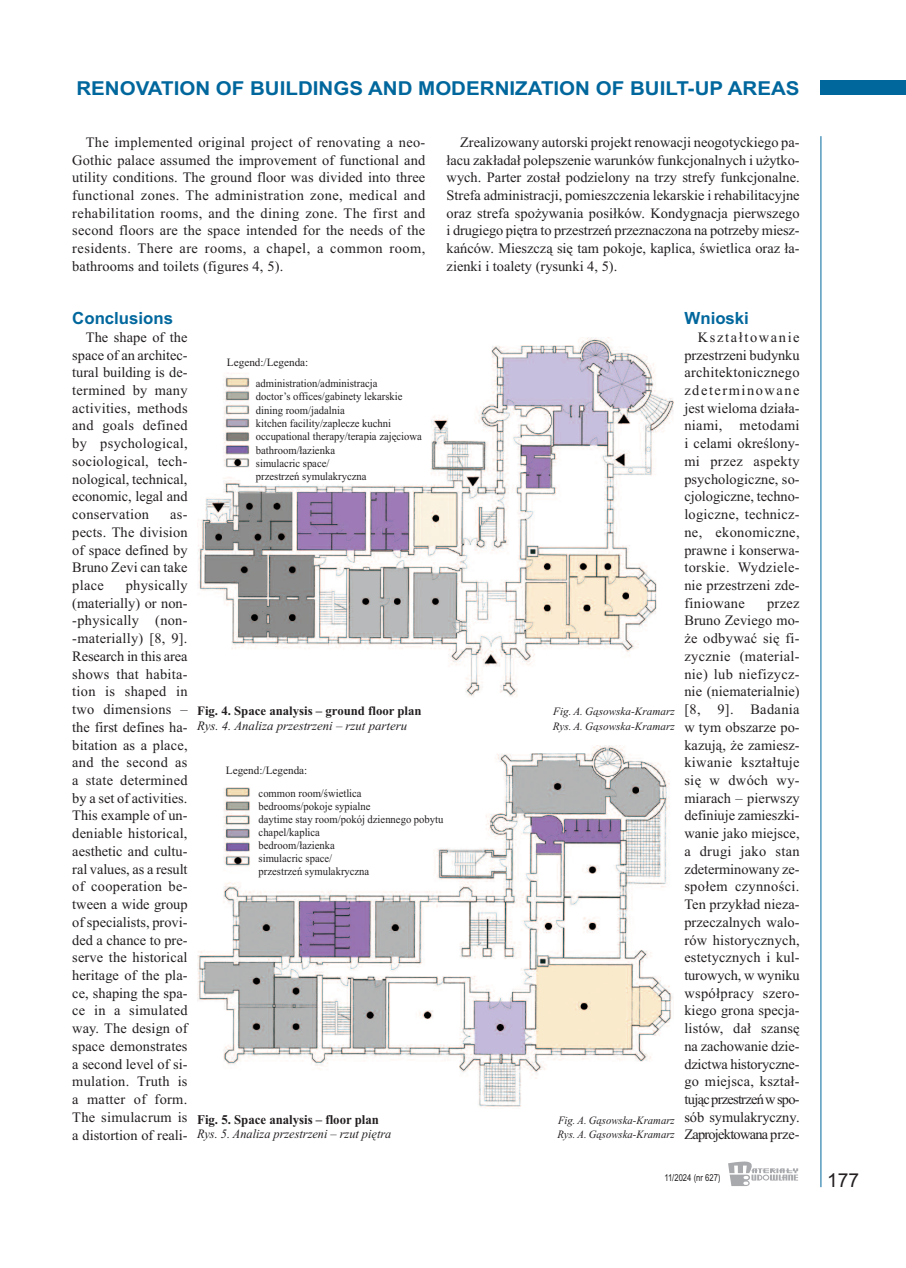
<style>
.page{position:relative;width:906px;height:1268px;background:#fff}
.page>*{position:absolute;margin:0;border:0;box-sizing:border-box;transform-origin:0 0}
.t1{font:700 19.2px "Arial";color:#00679d;scale:1.07 1}
.t2{font:19.2px "Arial";color:#231f20}
.t3{font:700 16.8px "Arial";color:#00679d}
.t4{font:14.4px/17.7px "Times New Roman";color:#231f20;text-align:justify}
.t5{font:700 13.35px "Times New Roman";color:#231f20;scale:.96 1}
.t6{font:italic 12.75px "Times New Roman";color:#231f20}
.t7{font:italic 12.75px "Times New Roman";color:#231f20;scale:.96 1}
.t8{font:700 12.75px "Times New Roman";color:#231f20}
.t9{font:11.25px/13.4px "Times New Roman";color:#231f20;scale:.95 1}
.t10{font:italic 11.25px "Times New Roman";color:#231f20;scale:.96 1}
.t11{font:italic 11.25px "Times New Roman";color:#231f20}
.t12{font:11.25px "Times New Roman";color:#231f20}
.t13{font:9.6px "Arial";color:#231f20;scale:.8 1}
</style>
<div class="page">
<div style="left:821px;top:81px;width:85px;height:14px;background:#00679d"></div>
<hr style="left:820px;top:136px;width:1px;height:1050px;background:#00679d">
<svg style="left:728px;top:1161px;width:70px;height:24px"></svg>
<img style="left:197px;top:745px;width:476px;height:362px">
<img style="left:197px;top:337px;width:477px;height:360px">
<div style="left:227px;top:358px;width:140px;height:13px;background:#fff"></div>
<div style="left:226px;top:766px;width:181px;height:13px;background:#fff"></div>
<h1 class="t1" style="left:76px;top:77px;width:677px">RENOVATION OF BUILDINGS AND MODERNIZATION OF BUILT-UP AREAS</h1>
<p class="t4" style="left:72px;top:133px;width:354px;text-indent:14px">The implemented original project of renovating a neo-Gothic palace assumed the improvement of functional and utility conditions. The ground floor was divided into three functional zones. The administration zone, medical and rehabilitation rooms, and the dining zone. The first and second floors are the space intended for the needs of the residents. There are rooms, a chapel, a common room, bathrooms and toilets (figures 4, 5).</p>
<p class="t3" style="left:72px;top:308px;width:102px">Conclusions</p>
<p class="t4" style="left:72px;top:328px;width:117px;text-indent:13px">The shape of the space of an architec&shy;tural building is de&shy;termined by many activities, methods and goals defined by psychological, sociological, tech&shy;nological, technical, economic, legal and conservation</p>
<p class="t4" style="left:446px;top:133px;width:354px;text-indent:13px">Zrealizowany autorski projekt renowacji neogotyckiego pa&shy;łacu zakładał polepszenie warunków funkcjonalnych i użytko&shy;wych. Parter został podzielony na trzy strefy funkcjonalne.<br>Strefa administracji, pomieszczenia lekarskie i rehabilitacyjne oraz strefa spożywania posiłków. Kondygnacja pierwszego i drugiego piętra to przestrzeń przeznaczona na potrzeby miesz&shy;kańców. Mieszczą się tam pokoje, kaplica, świetlica oraz ła&shy;zienki i toalety (rysunki 4, 5).</p>
<p class="t3" style="left:684px;top:308px;width:66px">Wnioski</p>
<p class="t4" style="left:684px;top:328px;width:117px;text-indent:13px">Kształtowanie przestrzeni budynku architektonicznego zdeterminowane jest wieloma działa&shy;niami, metodami i celami określony&shy;mi przez aspekty psychologiczne, so&shy;cjologiczne, techno&shy;logiczne, technicz&shy;ne, ekonomiczne, prawne i konserwa&shy;torskie. Wydziele&shy;nie przestrzeni zde&shy;finiowane</p>
<p class="t12" style="left:227px;top:355px;width:83px">Legend:/Legenda:</p>
<p class="t9" style="left:256px;top:376px;width:176px">administration/administracja<br>doctor’s offices/gabinety lekarskie dining room/jadalnia<br>kitchen facility/zaplecze kuchni occupational therapy/terapia zajęciowa bathroom/łazienka<br>simulacric space/<br>przestrzeń symulakryczna</p>
<p class="t4" style="left:72px;top:505px;width:117px;text-indent:98px">as&shy;pects. The division of space defined by Bruno Zevi can take place</p>
<p class="t4" style="left:72px;top:576px;width:117px;text-indent:54px">physically (materially) or non--physically (non--materially) [8, 9].<br>Research in this area shows that habita&shy;tion is shaped in two dimensions – the first defines ha&shy;bitation as a place, and the second as a state determined by a set of activities.<br>This example of un&shy;deniable historical, aesthetic and cultu&shy;ral values, as a result of cooperation be&shy;tween a wide group of specialists, provi&shy;ded a chance to pre&shy;serve the historical heritage of the pla&shy;ce, shaping the spa&shy;ce in a simulated way. The design of space demonstrates a second level of si&shy;mulation. Truth is a matter of form.<br>The simulacrum is a distortion of reali-</p>
<p class="t4" style="left:684px;top:593px;width:117px;text-indent:83px">przez Bruno Zeviego mo&shy;że odbywać się fi&shy;zycznie (material&shy;nie) lub niefizycz&shy;nie (niematerialnie) [8, 9]. Badania w tym obszarze po&shy;kazują, że zamiesz&shy;kiwanie kształtuje się w dwóch wy&shy;miarach – pierwszy definiuje zamieszki&shy;wanie jako miejsce, a drugi jako stan zdeterminowany ze&shy;społem czynności.<br>Ten przykład nieza&shy;przeczalnych walo&shy;rów historycznych, estetycznych i kul&shy;turowych, w wyniku współpracy szero&shy;kiego grona specja&shy;listów, dał szansę na zachowanie dzie&shy;dzictwa historyczne&shy;go miejsca, kształ&shy;tującprzestrzeńwspo&shy;sób symulakryczny.<br>Zaprojektowana prze-</p>
<p class="t8" style="left:197px;top:703px;width:226px">Fig. 4. Space analysis – ground floor plan</p>
<p class="t11" style="left:553px;top:704px;width:123px">Fig. A. Gąsowska-Kramarz</p>
<p class="t6" style="left:197px;top:717px;width:211px">Rys. 4. Analiza przestrzeni – rzut parteru</p>
<p class="t11" style="left:553px;top:719px;width:123px">Rys. A. Gąsowska-Kramarz</p>
<p class="t12" style="left:226px;top:763px;width:83px">Legend:/Legenda:</p>
<p class="t9" style="left:259px;top:786px;width:196px;line-height:12.9px">common room/świetlica<br>bedrooms/pokoje sypialne<br>daytime stay room/pokój dziennego pobytu chapel/kaplica<br>bedroom/łazienka<br>simulacric space/<br>przestrzeń symulakryczna</p>
<p class="t5" style="left:197px;top:1110px;width:191px">Fig. 5. Space analysis – floor plan</p>
<p class="t10" style="left:558px;top:1112px;width:123px">Fig. A. Gąsowska-Kramarz</p>
<p class="t7" style="left:197px;top:1125px;width:204px">Rys. 5. Analiza przestrzeni – rzut piętra</p>
<p class="t10" style="left:557px;top:1127px;width:123px">Rys. A. Gąsowska-Kramarz</p>
<p class="t13" style="left:664px;top:1171px;width:72px">11/2024 (nr 627)</p>
<h1 class="t2" style="left:827px;top:1168px;width:34px">177</h1>
</div>
